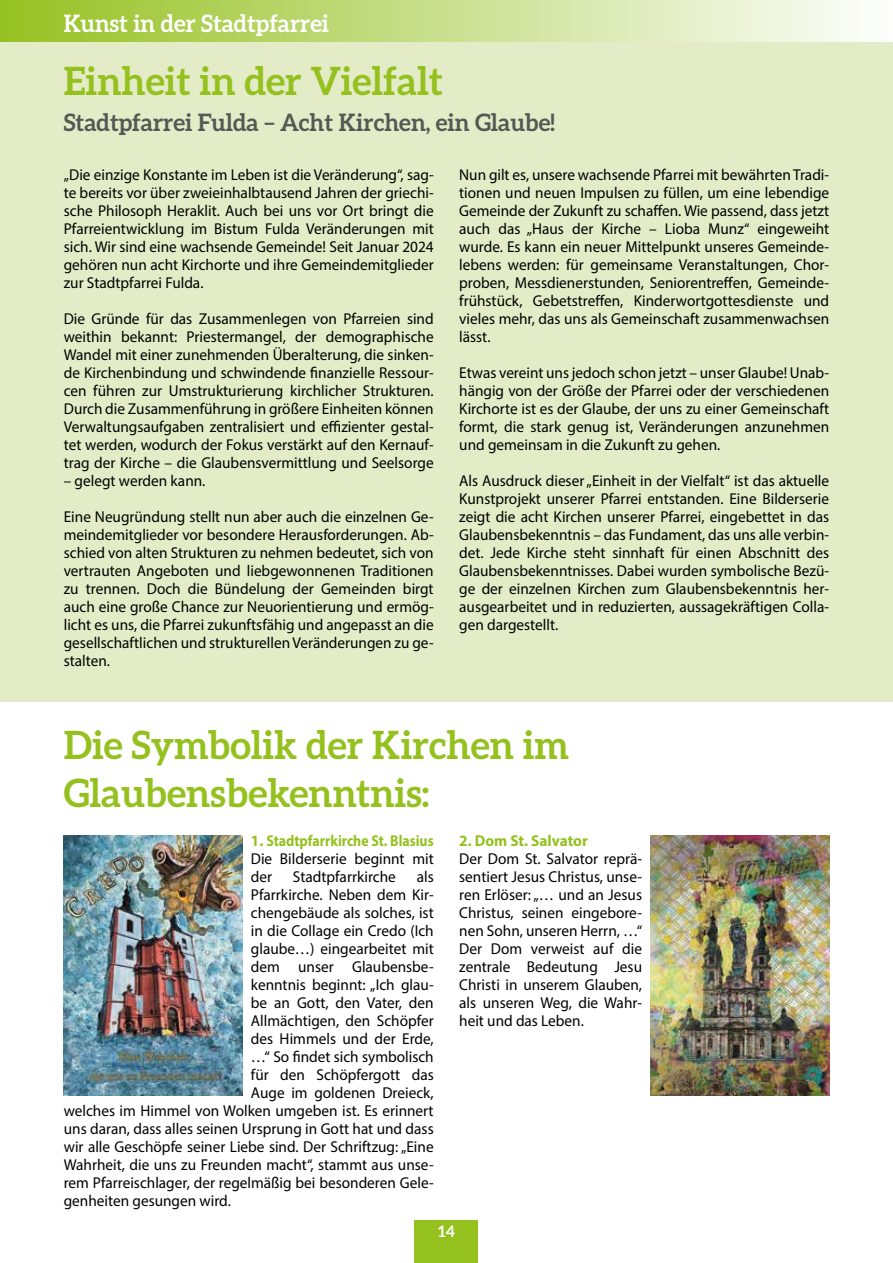
<style>
.page{position:relative;width:893px;height:1263px;background:#fff}
.page>*{position:absolute;margin:0;border:0;box-sizing:border-box;transform-origin:0 0}
.t1{font:700 39px/48px "Aleo";color:#95c11f}
.t2{font:700 24px "Aleo";color:#575756}
.t3{font:700 24px "Aleo";color:#fff}
.t4{font:15.75px/18px "Myriad Pro";color:#000;text-align:justify}
.t5{font:700 15.75px "Myriad Pro";color:#95c11f}
.t6{font:700 15.75px "Aleo";color:#fff}
</style>
<div class="page">
<div style="left:415px;top:1220px;width:63px;height:43px;background:#95c11f"></div>
<div style="left:0;top:0;width:893px;height:43px;background:linear-gradient(to right,#96c121,#fefefd)"></div>
<hr style="left:892px;top:0;width:1px;height:43px;background:#95c11f">
<div style="left:0;top:43px;width:893px;height:659px;background:#e3ecc6"></div>
<img style="left:651px;top:836px;width:178px;height:259px">
<img style="left:64px;top:836px;width:178px;height:259px">
<h2 class="t3" style="left:64px;top:10px;width:267px">Kunst in der Stadtpfarrei</h2>
<h1 class="t1" style="left:64px;top:56px;width:381px">Einheit in der Vielfalt</h1>
<h2 class="t2" style="left:64px;top:109px;width:493px">Stadtpfarrei Fulda – Acht Kirchen, ein Glaube!</h2>
<p class="t4" style="left:64px;top:165px;width:371px">„Die einzige Konstante im Leben ist die Veränderung“, sag&shy;te bereits vor über zweieinhalbtausend Jahren der griechi&shy;sche Philosoph Heraklit. Auch bei uns vor Ort bringt die Pfarreientwicklung im Bistum Fulda Veränderungen mit sich. Wir sind eine wachsende Gemeinde! Seit Januar 2024 gehören nun acht Kirchorte und ihre Gemeindemitglieder zur Stadtpfarrei Fulda.</p>
<p class="t4" style="left:64px;top:309px;width:371px">Die Gründe für das Zusammenlegen von Pfarreien sind weithin bekannt: Priestermangel, der demographische Wandel mit einer zunehmenden Überalterung, die sinken&shy;de Kirchenbindung und schwindende finanzielle Ressour&shy;cen führen zur Umstrukturierung kirchlicher Strukturen.<br>Durch die Zusammenführung in größere Einheiten können Verwaltungsaufgaben zentralisiert und effizienter gestal&shy;tet werden, wodurch der Fokus verstärkt auf den Kernauf&shy;trag der Kirche – die Glaubensvermittlung und Seelsorge</p>
<p class="t4" style="left:64px;top:471px;width:143px">– gelegt werden kann.</p>
<p class="t4" style="left:64px;top:507px;width:371px">Eine Neugründung stellt nun aber auch die einzelnen Ge&shy;meindemitglieder vor besondere Herausforderungen. Ab&shy;schied von alten Strukturen zu nehmen bedeutet, sich von vertrauten Angeboten und liebgewonnenen Traditionen zu trennen. Doch die Bündelung der Gemeinden birgt auch eine große Chance zur Neuorientierung und ermög&shy;licht es uns, die Pfarrei zukunftsfähig und angepasst an die gesellschaftlichen und strukturellen Veränderungen zu ge&shy;stalten.</p>
<p class="t4" style="left:459px;top:165px;width:371px">Nun gilt es, unsere wachsende Pfarrei mit bewährten Tradi&shy;tionen und neuen Impulsen zu füllen, um eine lebendige Gemeinde der Zukunft zu schaffen. Wie passend, dass jetzt auch das „Haus der Kirche – Lioba Munz“ eingeweiht wurde. Es kann ein neuer Mittelpunkt unseres Gemeinde&shy;lebens werden: für gemeinsame Veranstaltungen, Chor&shy;proben, Messdienerstunden, Seniorentreffen, Gemeinde&shy;frühstück, Gebetstreffen, Kinderwortgottesdienste und vieles mehr, das uns als Gemeinschaft zusammenwachsen lässt.</p>
<p class="t4" style="left:459px;top:363px;width:371px">Etwas vereint uns jedoch schon jetzt – unser Glaube! Unab&shy;hängig von der Größe der Pfarrei oder der verschiedenen Kirchorte ist es der Glaube, der uns zu einer Gemeinschaft formt, die stark genug ist, Veränderungen anzunehmen und gemeinsam in die Zukunft zu gehen.</p>
<p class="t4" style="left:459px;top:471px;width:371px">Als Ausdruck dieser „Einheit in der Vielfalt“ ist das aktuelle Kunstprojekt unserer Pfarrei entstanden. Eine Bilderserie zeigt die acht Kirchen unserer Pfarrei, eingebettet in das Glaubensbekenntnis – das Fundament, das uns alle verbin&shy;det. Jede Kirche steht sinnhaft für einen Abschnitt des Glaubensbekenntnisses. Dabei wurden symbolische Bezü&shy;ge der einzelnen Kirchen zum Glaubensbekenntnis her&shy;ausgearbeitet und in reduzierten, aussagekräftigen Colla&shy;gen dargestellt.</p>
<h1 class="t1" style="left:64px;top:720px;width:507px">Die Symbolik der Kirchen im<br>Glaubensbekenntnis:</h1>
<p class="t5" style="left:251px;top:830px;width:184px">1. Stadtpfarrkirche St. Blasius</p>
<p class="t4" style="left:251px;top:849px;width:184px">Die Bilderserie beginnt mit der</p>
<p class="t5" style="left:459px;top:830px;width:130px">2. Dom St. Salvator</p>
<p class="t4" style="left:459px;top:849px;width:184px">Der Dom St. Salvator reprä&shy;sentiert Jesus Christus, unse&shy;ren Erlöser: „… und an Jesus Christus, seinen eingebore&shy;nen Sohn, unseren Herrn, …“ Der Dom verweist auf die zentrale Bedeutung Jesu Christi in unserem Glauben, als unseren Weg, die Wahr&shy;heit und das Leben.</p>
<p class="t4" style="left:293px;top:867px;width:105px">Stadtpfarrkirche</p>
<p class="t4" style="left:417px;top:867px;width:19px">als</p>
<p class="t4" style="left:251px;top:885px;width:184px">Pfarrkirche. Neben dem Kir-</p>
<p class="t4" style="left:251px;top:903px;width:184px">chengebäude als solches, ist</p>
<p class="t4" style="left:251px;top:921px;width:184px">in die Collage ein Credo (Ich</p>
<p class="t4" style="left:251px;top:939px;width:184px">glaube…) eingearbeitet mit</p>
<p class="t4" style="left:251px;top:957px;width:184px">dem unser Glaubensbe-</p>
<p class="t4" style="left:251px;top:975px;width:184px">kenntnis beginnt: „Ich glau-</p>
<p class="t4" style="left:251px;top:993px;width:184px">be an Gott, den Vater, den</p>
<p class="t4" style="left:251px;top:1011px;width:184px">Allmächtigen, den Schöpfer</p>
<p class="t4" style="left:251px;top:1029px;width:184px">des Himmels und der Erde,</p>
<p class="t4" style="left:251px;top:1047px;width:184px">…“ So findet sich symbolisch</p>
<p class="t4" style="left:251px;top:1065px;width:184px">für den Schöpfergott das</p>
<p class="t4" style="left:251px;top:1083px;width:184px">Auge im goldenen Dreieck,</p>
<p class="t4" style="left:64px;top:1101px;width:371px">welches im Himmel von Wolken umgeben ist. Es erinnert</p>
<p class="t4" style="left:64px;top:1119px;width:371px">uns daran, dass alles seinen Ursprung in Gott hat und dass</p>
<p class="t4" style="left:64px;top:1137px;width:371px">wir alle Geschöpfe seiner Liebe sind. Der Schriftzug: „Eine</p>
<p class="t4" style="left:64px;top:1155px;width:371px">Wahrheit, die uns zu Freunden macht“, stammt aus unse-</p>
<p class="t4" style="left:64px;top:1173px;width:371px">rem Pfarreischlager, der regelmäßig bei besonderen Gele-</p>
<p class="t4" style="left:64px;top:1191px;width:169px">genheiten gesungen wird.</p>
<p class="t6" style="left:438px;top:1222px;width:18px">14</p>
</div>
